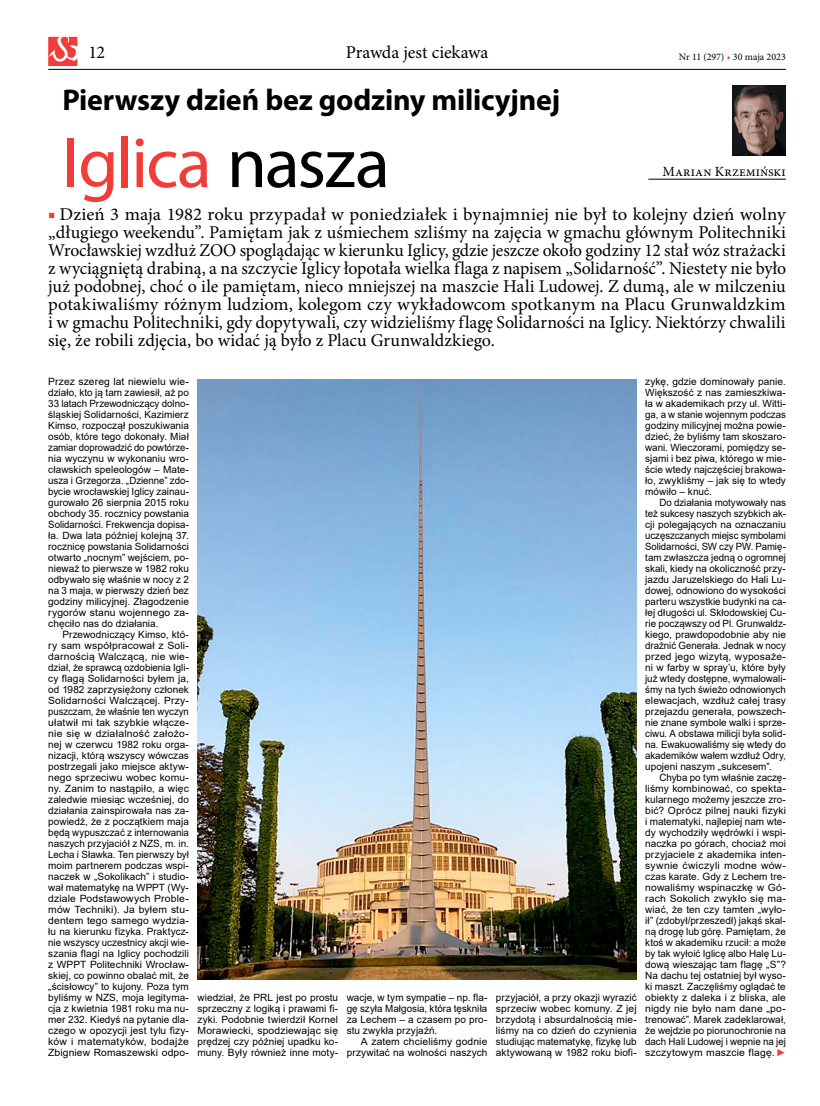
<style>
.page{position:relative;width:820px;height:1106px;background:#fff}
.page>*{position:absolute;margin:0;border:0;box-sizing:border-box;transform-origin:0 0}
.t1{font:72px "Myriad Pro";letter-spacing:-.025em;color:#f13d37}
.t2{font:700 30px "Myriad Pro";letter-spacing:-.01em;color:#000}
.t3{font:18px/18px "Minion Pro";letter-spacing:-.01em;color:#000;text-align:justify;scale:1.04 1}
.t4{font:18px "Minion Pro";letter-spacing:-.01em;color:#000}
.t5{font:14px "Minion Pro";letter-spacing:.01em;color:#000}
.t6{font:10px/11px "Arial";letter-spacing:.005em;color:#000;text-align:justify}
.t7{font:10px "Minion Pro";color:#000}
.s1{color:#f13d37}
.s2{color:#000}
.s3{font-style:italic;color:#f13d37}
</style>
<div class="page">
<img style="left:197px;top:380px;width:439px;height:599px">
<img style="left:732px;top:85px;width:53px;height:71px">
<hr style="left:648px;top:179px;width:137px;height:1px;background:#000">
<hr style="left:48px;top:69px;width:737px;height:1px;background:#000">
<svg style="left:48px;top:37px;width:29px;height:29px"></svg>
<h3 class="t4" style="left:88px;top:40px;width:18px">12</h3>
<h3 class="t4" style="left:345px;top:40px;width:144px">Prawda jest ciekawa</h3>
<p class="t7" style="left:678px;top:50px;width:108px">Nr 11 (297) <span class="s1">•</span> 30 maja 2023</p>
<h2 class="t2" style="left:62px;top:80px;width:499px">Pierwszy dzień bez godziny milicyjnej</h2>
<h1 class="t1" style="left:62px;top:118px;width:329px">Iglica <span class="s2">nasza</span></h1>
<p class="t3" style="left:48px;top:205px;width:710px"><span class="s1">■</span> Dzień 3 maja 1982 roku przypadał w poniedziałek i bynajmniej nie był to kolejny dzień wolny „długiego weekendu”. Pamiętam jak z uśmiechem szliśmy na zajęcia w gmachu głównym Politechniki Wrocławskiej wzdłuż ZOO spoglądając w kierunku Iglicy, gdzie jeszcze około godziny 12 stał wóz strażacki z wyciągniętą drabiną, a na szczycie Iglicy łopotała wielka flaga z napisem „Solidarność”. Niestety nie było już podobnej, choć o ile pamiętam, nieco mniejszej na maszcie Hali Ludowej. Z dumą, ale w milczeniu potakiwaliśmy różnym ludziom, kolegom czy wykładowcom spotkanym na Placu Grunwaldzkim i w gmachu Politechniki, gdy dopytywali, czy widzieliśmy flagę Solidarności na Iglicy. Niektórzy chwalili się, że robili zdjęcia, bo widać ją było z Placu Grunwaldzkiego.</p>
<h3 class="t5" style="left:662px;top:162px;width:125px">Marian Krzemiński</h3>
<p class="t6" style="left:48px;top:376px;width:142px">Przez szereg lat niewielu wie&shy;działo, kto ją tam zawiesił, aż po 33 latach Przewodniczący dolno&shy;śląskiej Solidarności, Kazimierz Kimso, rozpoczął poszukiwania osób, które tego dokonały. Miał zamiar doprowadzić do powtórze&shy;nia wyczynu w wykonaniu wro&shy;cławskich speleologów – Mate&shy;usza i Grzegorza. „Dzienne” zdo&shy;bycie wrocławskiej Iglicy zainau&shy;gurowało 26 sierpnia 2015 roku obchody 35. rocznicy powstania Solidarności. Frekwencja dopisa&shy;ła. Dwa lata później kolejną 37. rocznicę powstania Solidarności otwarto „nocnym” wejściem, po&shy;nieważ to pierwsze w 1982 roku odbywało się właśnie w nocy z 2 na 3 maja, w pierwszy dzień bez godziny milicyjnej. Złagodzenie rygorów stanu wojennego za&shy;chęciło nas do działania.</p>
<p class="t6" style="left:48px;top:629px;width:142px;text-indent:14px">Przewodniczący Kimso, któ&shy;ry sam współpracował z Soli&shy;darnością Walczącą, nie wie&shy;dział, że sprawcą ozdobienia Igli&shy;cy flagą Solidarności byłem ja, od 1982 zaprzysiężony członek Solidarności Walczącej. Przy&shy;puszczam, że właśnie ten wyczyn ułatwił mi tak szybkie włącze&shy;nie się w działalność założo&shy;nej w czerwcu 1982 roku orga&shy;nizacji, którą wszyscy wówczas postrzegali jako miejsce aktyw&shy;nego sprzeciwu wobec komu&shy;ny. Zanim to nastąpiło, a więc zaledwie miesiąc wcześniej, do działania zainspirowała nas za&shy;powiedź, że z początkiem maja będą wypuszczać z internowania naszych przyjaciół z NZS, m. in.<br>Lecha i Sławka. Ten pierwszy był moim partnerem podczas wspi&shy;naczek w „Sokolikach” i studio&shy;wał matematykę na WPPT (Wy&shy;dziale Podstawowych Proble&shy;mów Techniki). Ja byłem stu&shy;dentem tego samego wydzia&shy;łu na kierunku fizyka. Praktycz&shy;nie wszyscy uczestnicy akcji wie&shy;szania flagi na Iglicy pochodzili z WPPT Politechniki Wrocław&shy;skiej, co powinno obalać mit, że „ścisłowcy” to kujony. Poza tym byliśmy w NZS, moja legityma&shy;cja z kwietnia 1981 roku ma nu&shy;mer 232. Kiedyś na pytanie dla&shy;czego w opozycji jest tylu fizy&shy;ków i matematyków, bodajże Zbigniew Romaszewski odpo-</p>
<p class="t6" style="left:197px;top:992px;width:142px">wiedział, że PRL jest po prostu sprzeczny z logiką i prawami fi&shy;zyki. Podobnie twierdził Kornel Morawiecki, spodziewając się prędzej czy później upadku ko&shy;muny. Były również inne moty-</p>
<p class="t6" style="left:346px;top:992px;width:142px">wacje, w tym sympatie – np. fla&shy;gę szyła Małgosia, która tęskniła za Lechem – a czasem po pro&shy;stu zwykła przyjaźń.</p>
<p class="t6" style="left:346px;top:1036px;width:142px;text-align:right">A zatem chcieliśmy godnie przywitać na wolności naszych</p>
<p class="t6" style="left:495px;top:992px;width:142px">przyjaciół, a przy okazji wyrazić sprzeciw wobec komuny. Z jej brzydotą i absurdalnością mie&shy;liśmy na co dzień do czynienia studiując matematykę, fizykę lub aktywowaną w 1982 roku biofi-</p>
<p class="t6" style="left:645px;top:376px;width:142px">zykę, gdzie dominowały panie.<br>Większość z nas zamieszkiwa&shy;ła w akademikach przy ul. Witti&shy;ga, a w stanie wojennym podczas godziny milicyjnej można powie&shy;dzieć, że byliśmy tam skoszaro&shy;wani. Wieczorami, pomiędzy se&shy;sjami i bez piwa, którego w mie&shy;ście wtedy najczęściej brakowa&shy;ło, zwykliśmy – jak się to wtedy mówiło – knuć.</p>
<p class="t6" style="left:645px;top:497px;width:142px;text-indent:14px">Do działania motywowały nas też sukcesy naszych szybkich ak&shy;cji polegających na oznaczaniu uczęszczanych miejsc symbolami Solidarności, SW czy PW. Pamię&shy;tam zwłaszcza jedną o ogromnej skali, kiedy na okoliczność przy&shy;jazdu Jaruzelskiego do Hali Lu&shy;dowej, odnowiono do wysokości parteru wszystkie budynki na ca&shy;łej długości ul. Skłodowskiej Cu&shy;rie począwszy od Pl. Grunwaldz&shy;kiego, prawdopodobnie aby nie drażnić Generała. Jednak w nocy przed jego wizytą, wyposaże&shy;ni w farby w spray’u, które były już wtedy dostępne, wymalowali&shy;śmy na tych świeżo odnowionych elewacjach, wzdłuż całej trasy przejazdu generała, powszech&shy;nie znane symbole walki i sprze&shy;ciwu. A obstawa milicji była solid&shy;na. Ewakuowaliśmy się wtedy do akademików wałem wzdłuż Odry, upojeni naszym „sukcesem”.</p>
<p class="t6" style="left:645px;top:772px;width:142px;text-indent:14px">Chyba po tym właśnie zaczę&shy;liśmy kombinować, co spekta&shy;kularnego możemy jeszcze zro&shy;bić? Oprócz pilnej nauki fizyki i matematyki, najlepiej nam wte&shy;dy wychodziły wędrówki i wspi&shy;naczka po górach, chociaż moi przyjaciele z akademika inten&shy;sywnie ćwiczyli modne wów&shy;czas karate. Gdy z Lechem tre&shy;nowaliśmy wspinaczkę w Gó&shy;rach Sokolich zwykło się ma&shy;wiać, że ten czy tamten „wyło&shy;ił” (zdobył/przeszedł) jakąś skal&shy;ną drogę lub górę. Pamiętam, że ktoś w akademiku rzucił: a może by tak wyłoić Iglicę albo Halę Lu&shy;dową wieszając tam flagę „S”?<br>Na dachu tej ostatniej był wyso&shy;ki maszt. Zaczęliśmy oglądać te obiekty z daleka i z bliska, ale nigdy nie było nam dane „po&shy;trenować”. Marek zadeklarował, że wejdzie po piorunochronie na dach Hali Ludowej i wepnie na jej szczytowym maszcie flagę.<span class="s3">►</span></p>
</div>
